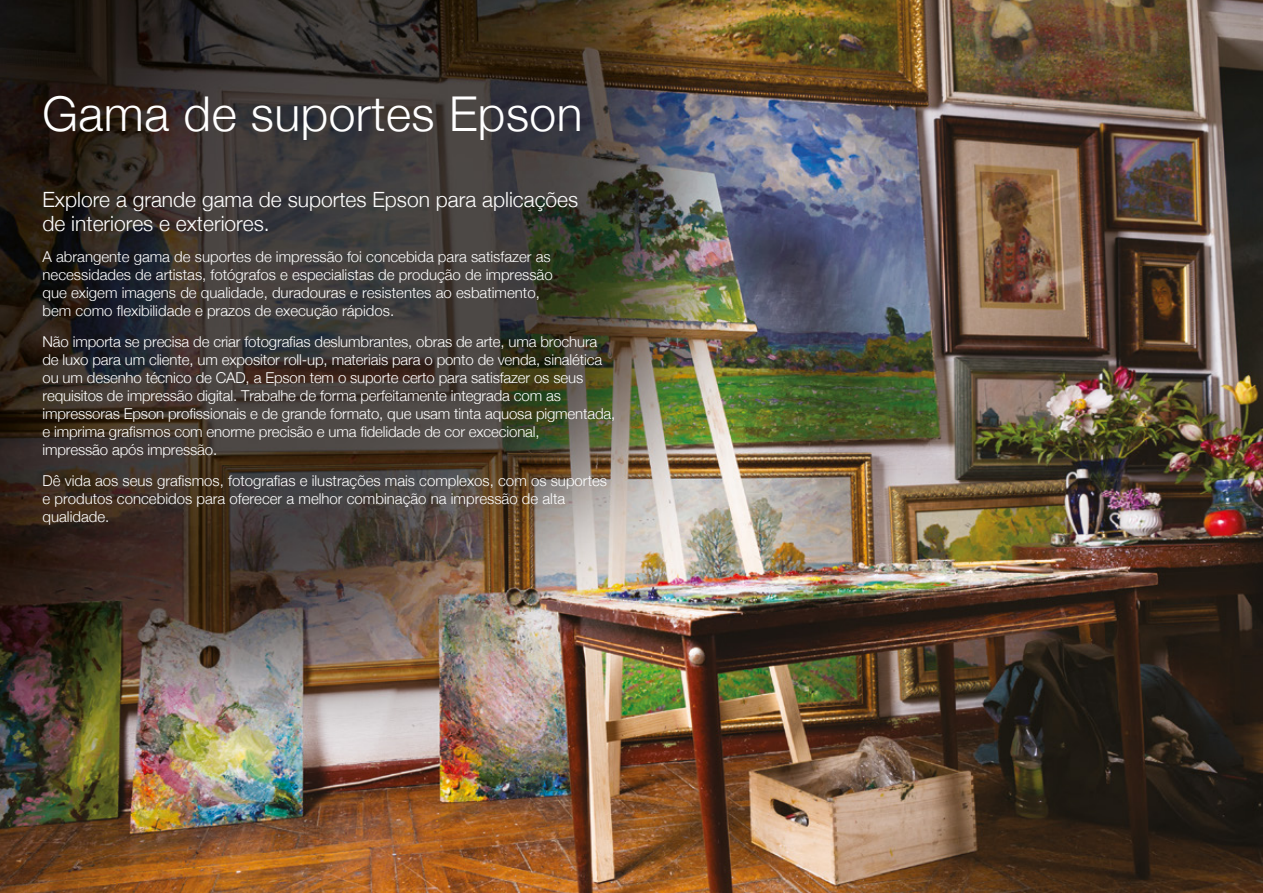
<style>
.page{position:relative;width:1263px;height:893px;background:#fff}
.page>*{position:absolute;margin:0;border:0;box-sizing:border-box;transform-origin:0 0}
.Body_Copy_-_White{font:300 48px "Helvetica Neue";letter-spacing:.01em;color:#fff}
.t1{font:300 21px/24px "Helvetica Neue";color:#fff}
.t2{font:300 15px/18px "Helvetica Neue";letter-spacing:-.01em;color:#fff}
</style>
<div class="page">
<img style="left:0;top:0;width:1263px;height:893px">
<p class="Body_Copy_-_White" style="left:43px;top:85px;width:541px">Gama de suportes Epson</p>
<p class="t1" style="left:43px;top:187px;width:537px">Explore a grande gama de suportes Epson para aplicações de interiores e exteriores.</p>
<p class="t2" style="left:43px;top:248px;width:512px">A abrangente gama de suportes de impressão foi concebida para satisfazer as necessidades de artistas, fotógrafos e especialistas de produção de impressão que exigem imagens de qualidade, duradouras e resistentes ao esbatimento, bem como flexibilidade e prazos de execução rápidos.</p>
<p class="t2" style="left:43px;top:332px;width:574px">Não importa se precisa de criar fotografias deslumbrantes, obras de arte, uma brochura de luxo para um cliente, um expositor roll-up, materiais para o ponto de venda, sinalética ou um desenho técnico de CAD, a Epson tem o suporte certo para satisfazer os seus requisitos de impressão digital. Trabalhe de forma perfeitamente integrada com as impressoras Epson profissionais e de grande formato, que usam tinta aquosa pigmentada, e imprima grafismos com enorme precisão e uma fidelidade de cor excecional,<br>impressão após impressão.</p>
<p class="t2" style="left:43px;top:471px;width:566px">Dê vida aos seus grafismos, fotografias e ilustrações mais complexos, com os suportes e produtos concebidos para oferecer a melhor combinação na impressão de alta qualidade.</p>
</div>
